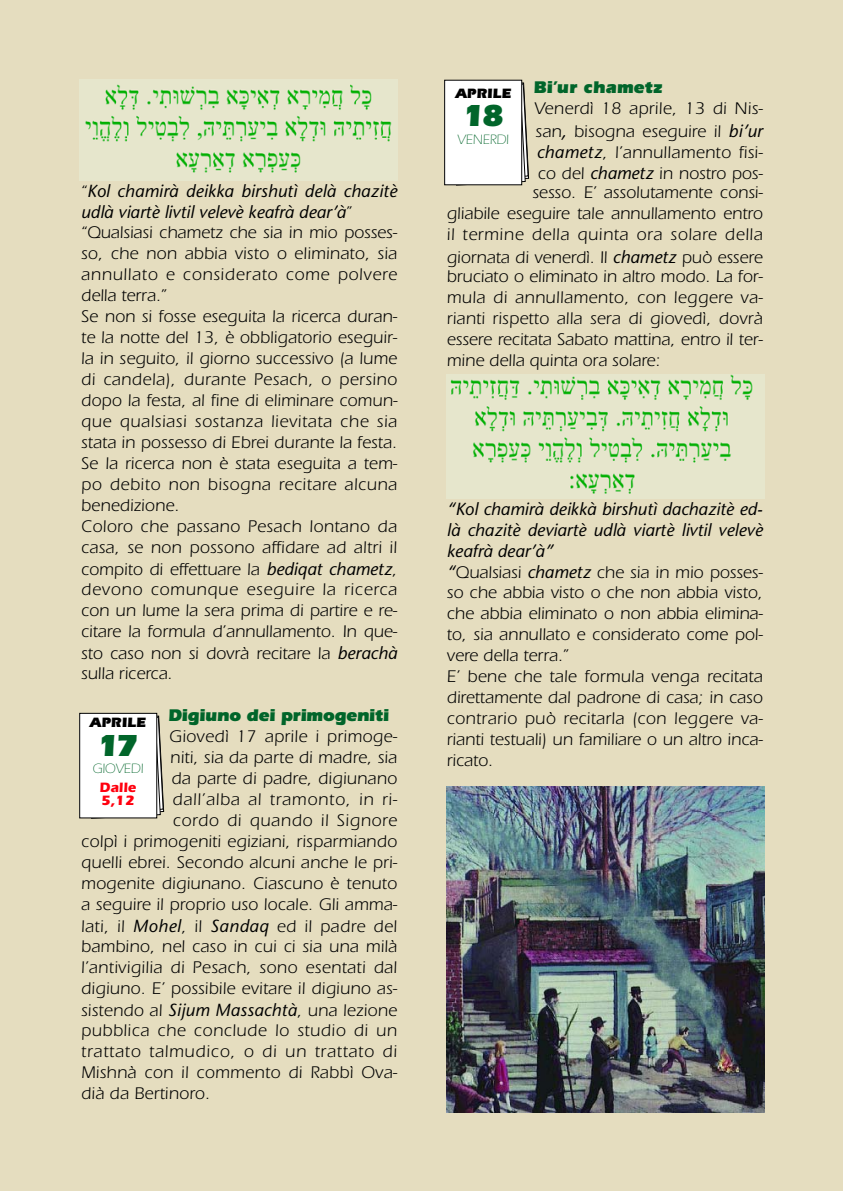
<style>
.page{position:relative;width:844px;height:1191px;background:#fff}
.page>*{position:absolute;margin:0;border:0;box-sizing:border-box;transform-origin:0 0}
.t1{font:900 31.5px "Itc Eras";color:#01652a}
.t2{font:17.5px/21px "Itc Eras";letter-spacing:.005em;color:#000;text-align:justify}
.t3{font:italic 17.5px/21px "Stone Sans";color:#000}
.t4{font:900 17.5px "Itc Eras";letter-spacing:-.02em;color:#01652a}
.t5{font:900 17.5px "Itc Eras";color:#01652a}
.t6{font:300 14px "Itc Eras";letter-spacing:-.01em;color:#01652a}
.t7{font:900 14px "Itc Eras";color:#000}
.t8{font:700 14px/12.6px "Itc Eras";color:#ff000f}
.s1{font-family:"Itc Eras";font-style:normal}
.s2{font-family:"Stone Sans";font-style:italic}
</style>
<div class="page">
<div style="left:0;top:1px;width:842px;height:1190px;background:#e5ddbf"></div>
<img style="left:446px;top:786px;width:318px;height:326px">
<img style="left:79px;top:80px;width:318px;height:100px">
<svg style="left:157px;top:715px;width:7px;height:103px"></svg>
<div style="left:80px;top:713px;width:77px;height:105px;background:#fff"></div>
<div style="left:79px;top:713px;width:78px;height:105px;border:1px solid #000"></div>
<svg style="left:447px;top:82px;width:82px;height:104px"></svg>
<div style="left:444px;top:80px;width:77px;height:105px;background:#fff"></div>
<div style="left:444px;top:80px;width:78px;height:105px;border:1px solid #000"></div>
<img style="left:446px;top:374px;width:318px;height:125px">
<p class="t3" style="left:81px;top:180px;width:317px"><span class="s1">“</span>Kol chamirà deikka birshutì delà chazitè udlà viartè livtil velevè keafrà dear’à<span class="s1">”</span></p>
<p class="t2" style="left:81px;top:221px;width:318px;text-align:left">“Qualsiasi chametz che sia in mio posses&shy;so, che non abbia visto o eliminato, sia annullato e considerato come polvere della terra.”<br>Se non si fosse eseguita la ricerca duran&shy;te la notte del 13, è obbligatorio eseguir&shy;la in seguito, il giorno successivo (a lume di candela), durante Pesach, o persino dopo la festa, al fine di eliminare comun&shy;que qualsiasi sostanza lievitata che sia stata in possesso di Ebrei durante la festa.<br>Se la ricerca non è stata eseguita a tem&shy;po debito non bisogna recitare alcuna benedizione.<br>Coloro che passano Pesach lontano da casa, se non possono affidare ad altri il compito di effettuare la <span class="s2">bediqat chametz</span>,</p>
<p class="t2" style="left:81px;top:578px;width:317px">devono comunque eseguire la ricerca con un lume la sera prima di partire e re&shy;citare la formula d’annullamento. In que&shy;sto caso non si dovrà recitare la <span class="s2">berachà</span></p>
<p class="t2" style="left:81px;top:662px;width:93px">sulla ricerca.</p>
<p class="t4" style="left:168px;top:704px;width:222px">Digiuno dei primogeniti</p>
<p class="t2" style="left:81px;top:725px;width:318px;text-align:right">Giovedì 17 aprile i primoge-<br>niti, sia da parte di madre, sia<br>da parte di padre, digiunano<br>dall’alba al tramonto, in ri-<br>cordo di quando il Signore<br>colpì i primogeniti egiziani, risparmiando quelli ebrei. Secondo alcuni anche le pri&shy;mogenite digiunano. Ciascuno è tenuto a seguire il proprio uso locale. Gli amma&shy;lati, il <span class="s2">Mohel</span>, il <span class="s2">Sandaq</span> ed il padre del</p>
<p class="t2" style="left:81px;top:935px;width:317px">bambino, nel caso in cui ci sia una milà l’antivigilia di Pesach, sono esentati dal digiuno. E’ possibile evitare il digiuno as&shy;sistendo al <span class="s2">Sijum Massachtà</span>, una lezione</p>
<p class="t2" style="left:81px;top:1019px;width:317px">pubblica che conclude lo studio di un trattato talmudico, o di un trattato di Mishnà con il commento di Rabbì Ova&shy;dià da Bertinoro.</p>
<p class="t7" style="left:90px;top:714px;width:58px">APRILE</p>
<h1 class="t1" style="left:97px;top:727px;width:42px">17</h1>
<p class="t6" style="left:92px;top:760px;width:53px">GIOVEDI</p>
<p class="t8" style="left:100px;top:781px;width:38px">Dalle<br>5,12</p>
<p class="t5" style="left:533px;top:77px;width:131px">Bi’ur chametz</p>
<p class="t2" style="left:446px;top:98px;width:318px;text-align:right">Venerdì 18 aprile, 13 di Nis-<br>san<span class="s2">,</span> bisogna eseguire il <span class="s2">bi’ur<br>chametz</span>, l’annullamento fisi-<br>co del <span class="s2">chametz</span> in nostro pos-<br>sesso. E’ assolutamente consi-<br>gliabile eseguire tale annullamento entro il termine della quinta ora solare della giornata di venerdì. Il <span class="s2">chametz</span> può essere</p>
<p class="t2" style="left:446px;top:266px;width:317px">bruciato o eliminato in altro modo. La for&shy;mula di annullamento, con leggere va&shy;rianti rispetto alla sera di giovedì, dovrà essere recitata Sabato mattina, entro il ter&shy;mine della quinta ora solare:</p>
<p class="t7" style="left:455px;top:85px;width:58px">APRILE</p>
<h1 class="t1" style="left:462px;top:98px;width:42px">18</h1>
<p class="t6" style="left:457px;top:131px;width:53px">VENERDI</p>
<p class="t3" style="left:446px;top:498px;width:317px;text-align:justify">“Kol chamirà deikkà birshutì dachazitè ed&shy;là chazitè deviartè udlà viartè livtil velevè keafrà dear’à”</p>
<p class="t2" style="left:446px;top:561px;width:318px;text-align:left"><span class="s2">“</span>Qualsiasi <span class="s2">chametz</span> che sia in mio posses&shy;so che abbia visto o che non abbia visto, che abbia eliminato o non abbia elimina&shy;to, sia annullato e considerato come pol&shy;vere della terra.”<br>E’ bene che tale formula venga recitata direttamente dal padrone di casa; in caso contrario può recitarla (con leggere va&shy;rianti testuali) un familiare o un altro inca&shy;ricato.</p>
</div>
